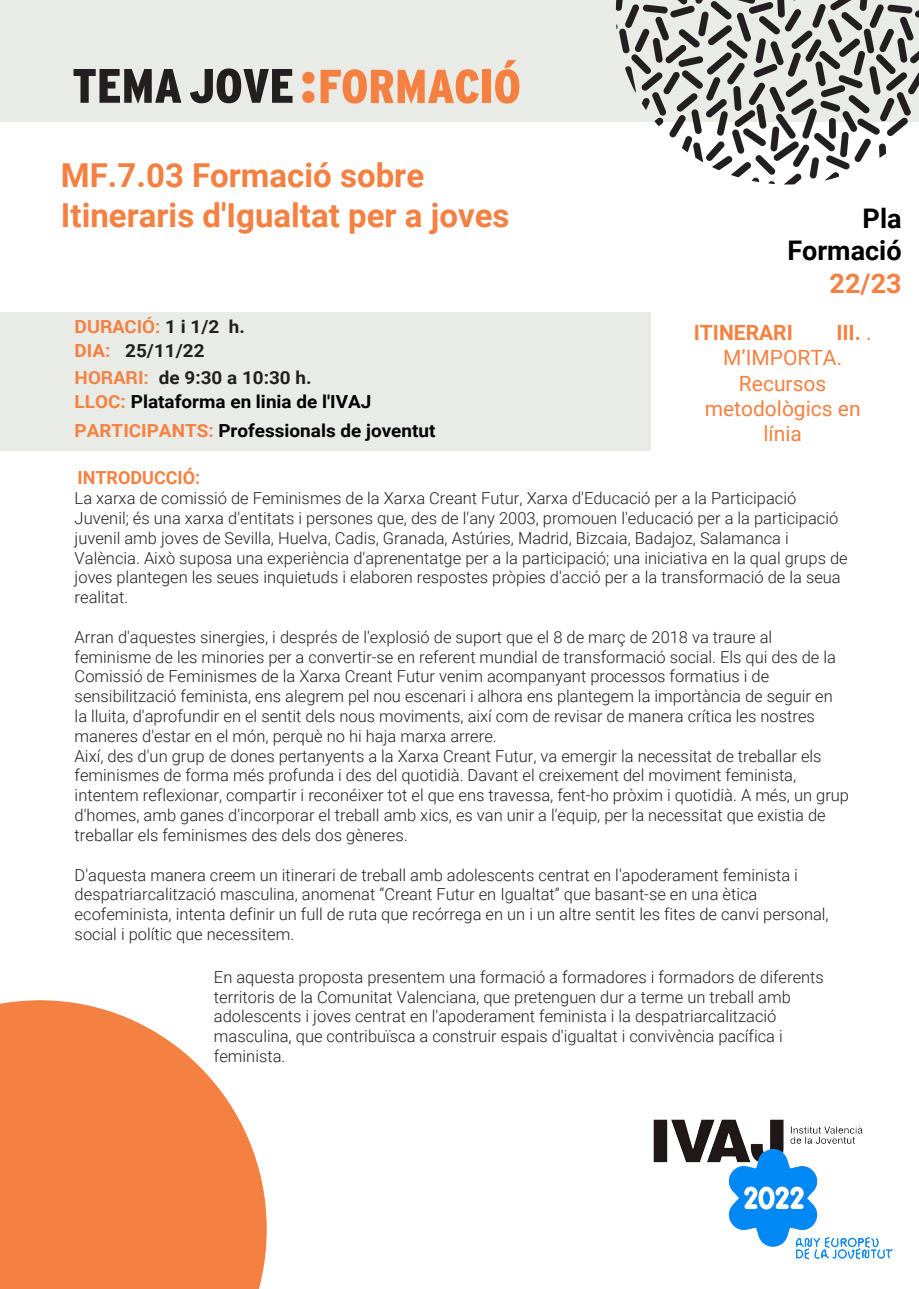
<style>
.page{position:relative;width:919px;height:1289px;background:#fff}
.page>*{position:absolute;margin:0;border:0;box-sizing:border-box;transform-origin:0 0}
.t1{font:700 33px/39.6px "Roboto";color:#f48041}
.t2{font:700 27px/32.4px "Roboto";color:#000;text-align:right}
.t3{font:700 27px "Roboto";color:#f48041}
.t4{font:21px "Roboto";color:#f58141}
.t5{font:700 21px "Roboto";color:#f58141}
.t6{font:700 21px "Roboto";color:#f58141}
.t7{font:700 18px/23.7px "Roboto";color:#000;scale:1.05 1}
.t8{font:700 18px/23.7px "Roboto";color:#f48041;scale:1.05 1}
.t9{font:700 18px "Roboto";color:#f58141}
.t10{font:300 16.5px/19.8px "Roboto";color:#231f20}
.s1{color:#231f20}
.s2{color:#f58141}
.s3{color:#f48041}
.s4{font-style:inherit}
.s5{font-weight:400}
</style>
<div class="page">
<div style="left:0;top:0;width:918px;height:121px;background:#e9ece6"></div>
<div style="left:0;top:312px;width:651px;height:139px;background:#e9ece6"></div>
<svg style="left:615px;top:0;width:303px;height:184px"></svg>
<svg style="left:73px;top:69px;width:108px;height:35px"></svg>
<svg style="left:190px;top:68px;width:102px;height:35px"></svg>
<svg style="left:302px;top:91px;width:12px;height:12px"></svg>
<svg style="left:302px;top:72px;width:12px;height:12px"></svg>
<svg style="left:320px;top:69px;width:158px;height:35px"></svg>
<div style="left:482px;top:70px;width:9px;height:33px;background:#f48041"></div>
<svg style="left:495px;top:60px;width:24px;height:44px"></svg>
<img style="left:653px;top:1119px;width:239px;height:141px">
<svg style="left:0;top:1000px;width:267px;height:288px;background:#f5925d"></svg>
<h1 class="t1" style="left:61px;top:155px;width:450px">MF.7.03 Formació sobre<br>Itineraris d'Igualtat per a joves</h1>
<h2 class="t2" style="left:787px;top:201px;width:116px">Pla<br>Formació</h2>
<h2 class="t3" style="left:829px;top:264px;width:74px">22/23</h2>
<p class="t8" style="left:75px;top:314px;width:164px">DURACIÓ: <span class="s1">1</span> <span class="s1">i 1/2 h.<br></span>DIA: <span class="s1">25/11/22</span></p>
<p class="t7" style="left:75px;top:365px;width:284px"><span class="s2">HORARI</span><span class="s3">:</span> <span class="s1">de 9:30 a 10:30 h.<br></span><span class="s2">LLOC:</span> Plataforma en linia de l'IVAJ</p>
<p class="t7" style="left:75px;top:418px;width:345px"><span class="s2">PARTICIPANTS:</span> Professionals de joventut</p>
<p class="t9" style="left:77px;top:464px;width:124px">INTRODUCCIÓ:</p>
<p class="t10" style="left:75px;top:488px;width:774px">La xarxa de comissió de Feminismes de la Xarxa Creant Futur, Xarxa d'Educació per a la Participació Juvenil; és una xarxa d'entitats i persones que, des de l'any 2003, promouen l'educació per a la participació juvenil amb joves de Sevilla, Huelva, Cadis, Granada, Astúries, Madrid, Bizcaia, Badajoz, Salamanca i València. Això suposa una experiència d'aprenentatge per a la participació; una iniciativa en la qual grups de joves plantegen les seues inquietuds i elaboren respostes pròpies d'acció per a la transformació de la seua realitat.</p>
<p class="t10" style="left:75px;top:626px;width:775px">Arran d'aquestes sinergies, i després de l'explosió de suport que el 8 de març de 2018 va traure al feminisme de les minories per a convertir-se en referent mundial de transformació social. Els qui des de la Comissió de Feminismes de la Xarxa Creant Futur venim acompanyant processos formatius i de sensibilització feminista, ens alegrem pel nou escenari i alhora ens plantegem la importància de seguir en la lluita, d'aprofundir en el sentit dels nous moviments, així com de revisar de manera crítica les nostres maneres d'estar en el món, perquè no hi haja marxa arrere.<br>Així, des d'un grup de dones pertanyents a la Xarxa Creant Futur, va emergir la necessitat de treballar els feminismes de forma més profunda i des del quotidià. Davant el creixement del moviment feminista, intentem reflexionar, compartir i reconéixer tot el que ens travessa, fent-ho pròxim i quotidià. A més, un grup d'homes, amb ganes d'incorporar el treball amb xics, es van unir a l'equip, per la necessitat que existia de treballar els feminismes des dels dos gèneres.</p>
<p class="t10" style="left:75px;top:864px;width:755px">D'aquesta manera creem un itinerari de treball amb adolescents centrat en l'apoderament feminista i despatriarcalització masculina, anomenat “Creant Futur en Igualtat” que basant-se en una ètica ecofeminista, intenta definir un full de ruta que recórrega en un i un altre sentit les fites de canvi personal, social i polític que necessitem.</p>
<p class="t5" style="left:693px;top:318px;width:100px">ITINERARI</p>
<p class="t6" style="left:822px;top:318px;width:50px">VII<span class="s4">I.</span> <span class="s5">.</span></p>
<p class="t4" style="left:723px;top:343px;width:120px">M’IMPORTA.</p>
<p class="t4" style="left:739px;top:368px;width:89px">Recursos</p>
<p class="t4" style="left:704px;top:393px;width:157px">metodològics en</p>
<p class="t4" style="left:763px;top:419px;width:40px">línia</p>
<p class="t10" style="left:214px;top:966px;width:611px">En aquesta proposta presentem una formació a formadores i formadors de diferents territoris de la Comunitat Valenciana, que pretenguen dur a terme un treball amb adolescents i joves centrat en l'apoderament feminista i la despatriarcalització masculina, que contribuïsca a construir espais d'igualtat i convivència pacífica i feminista.</p>
</div>
